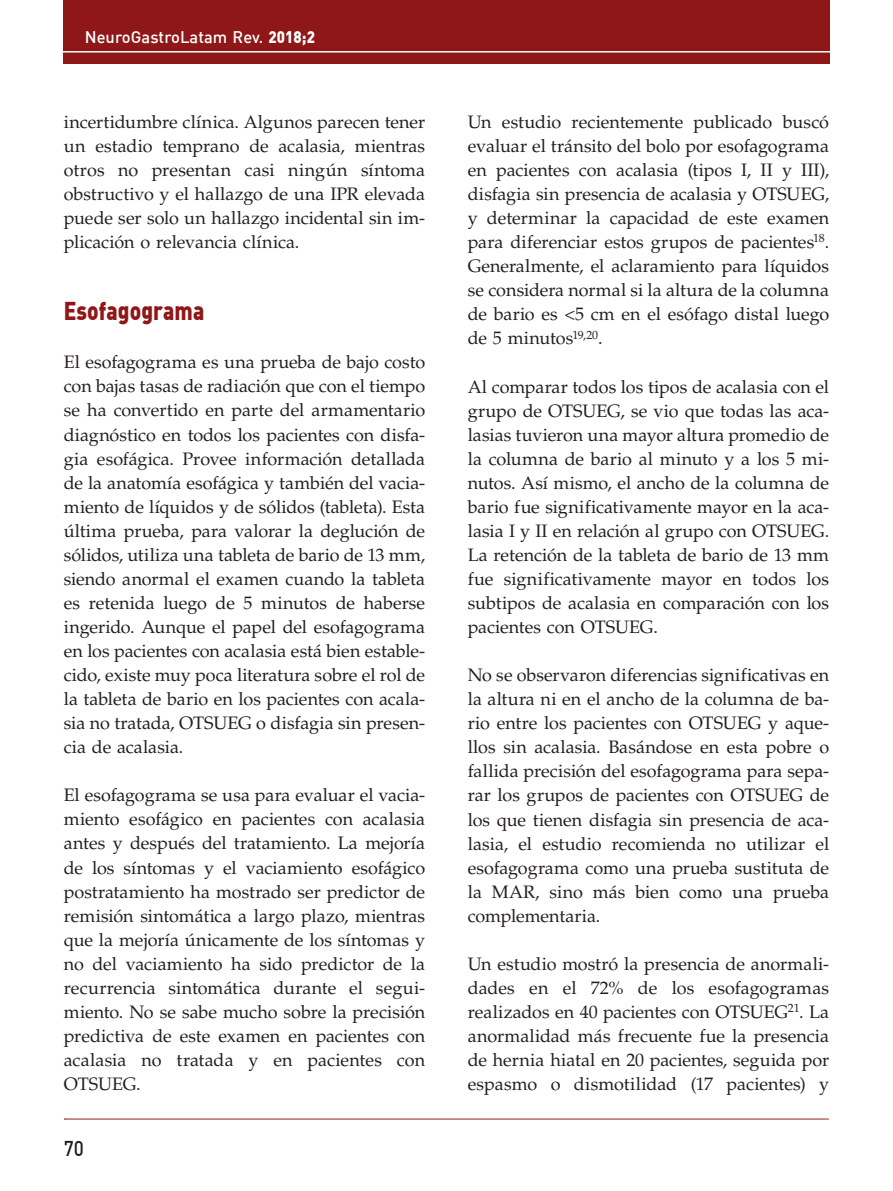
<style>
.page{position:relative;width:893px;height:1191px;background:#fff}
.page>*{position:absolute;margin:0;border:0;box-sizing:border-box;transform-origin:0 0}
.t1{font:900 25.2px "DIN";color:#901717;scale:.83 1}
.t2{font:500 21px "DIN";color:#231f20;scale:.9 1}
.t3{font:18px/24px "Palatino LT Std";letter-spacing:-.005em;color:#231f20;text-align:justify}
.t4{font:500 16.5px "DIN";letter-spacing:.005em;color:#fff}
.s1{font-weight:900}
</style>
<div class="page">
<div style="left:59px;top:1115px;width:772px;height:6px;background:#901717;opacity:.4"></div>
<div style="left:63px;top:0;width:767px;height:64px;background:#901717"></div>
<hr style="left:59px;top:51px;width:775px;height:2px;background:#fff">
<p class="t4" style="left:85px;top:26px;width:232px">NeuroGastroLatam Rev. <span class="s1">2018;2</span></p>
<p class="t3" style="left:64px;top:110px;width:363px">incertidumbre clínica. Algunos parecen tener un estadio temprano de acalasia, mientras otros no presentan casi ningún síntoma obstructivo y el hallazgo de una IPR elevada puede ser solo un hallazgo incidental sin im&shy;plicación o relevancia clínica.</p>
<h1 class="t1" style="left:64px;top:294px;width:171px">Esofagograma</h1>
<p class="t3" style="left:64px;top:350px;width:363px">El esofagograma es una prueba de bajo costo con bajas tasas de radiación que con el tiempo se ha convertido en parte del armamentario diagnóstico en todos los pacientes con disfa&shy;gia esofágica. Provee información detallada de la anatomía esofágica y también del vacia&shy;miento de líquidos y de sólidos (tableta). Esta última prueba, para valorar la deglución de sólidos, utiliza una tableta de bario de 13 mm, siendo anormal el examen cuando la tableta es retenida luego de 5 minutos de haberse ingerido. Aunque el papel del esofagograma en los pacientes con acalasia está bien estable&shy;cido, existe muy poca literatura sobre el rol de la tableta de bario en los pacientes con acala&shy;sia no tratada, OTSUEG o disfagia sin presen&shy;cia de acalasia.</p>
<p class="t3" style="left:64px;top:783px;width:363px">El esofagograma se usa para evaluar el vacia&shy;miento esofágico en pacientes con acalasia antes y después del tratamiento. La mejoría de los síntomas y el vaciamiento esofágico postratamiento ha mostrado ser predictor de remisión sintomática a largo plazo, mientras que la mejoría únicamente de los síntomas y no del vaciamiento ha sido predictor de la recurrencia sintomática durante el segui&shy;miento. No se sabe mucho sobre la precisión predictiva de este examen en pacientes con acalasia no tratada y en pacientes con OTSUEG.</p>
<p class="t2" style="left:64px;top:1135px;width:24px">70</p>
<p class="t3" style="left:468px;top:110px;width:363px">Un estudio recientemente publicado buscó evaluar el tránsito del bolo por esofagograma en pacientes con acalasia (tipos I, II y III), disfagia sin presencia de acalasia y OTSUEG, y determinar la capacidad de este examen para diferenciar estos grupos de pacientes<sup>18</sup>.<br>Generalmente, el aclaramiento para líquidos se considera normal si la altura de la columna de bario es &lt;5 cm en el esófago distal luego de 5 minutos<sup>19,20</sup>.</p>
<p class="t3" style="left:468px;top:375px;width:363px">Al comparar todos los tipos de acalasia con el grupo de OTSUEG, se vio que todas las aca&shy;lasias tuvieron una mayor altura promedio de la columna de bario al minuto y a los 5 mi&shy;nutos. Así mismo, el ancho de la columna de bario fue significativamente mayor en la aca&shy;lasia I y II en relación al grupo con OTSUEG.<br>La retención de la tableta de bario de 13 mm fue significativamente mayor en todos los subtipos de acalasia en comparación con los pacientes con OTSUEG.</p>
<p class="t3" style="left:468px;top:663px;width:363px">No se observaron diferencias significativas en la altura ni en el ancho de la columna de ba&shy;rio entre los pacientes con OTSUEG y aque&shy;llos sin acalasia. Basándose en esta pobre o fallida precisión del esofagograma para sepa&shy;rar los grupos de pacientes con OTSUEG de los que tienen disfagia sin presencia de aca&shy;lasia, el estudio recomienda no utilizar el esofagograma como una prueba sustituta de la MAR, sino más bien como una prueba complementaria.</p>
<p class="t3" style="left:468px;top:952px;width:363px">Un estudio mostró la presencia de anormali&shy;dades en el 72% de los esofagogramas realizados en 40 pacientes con OTSUEG<sup>21</sup>. La anormalidad más frecuente fue la presencia de hernia hiatal en 20 pacientes, seguida por espasmo o dismotilidad (17 pacientes) y</p>
</div>
